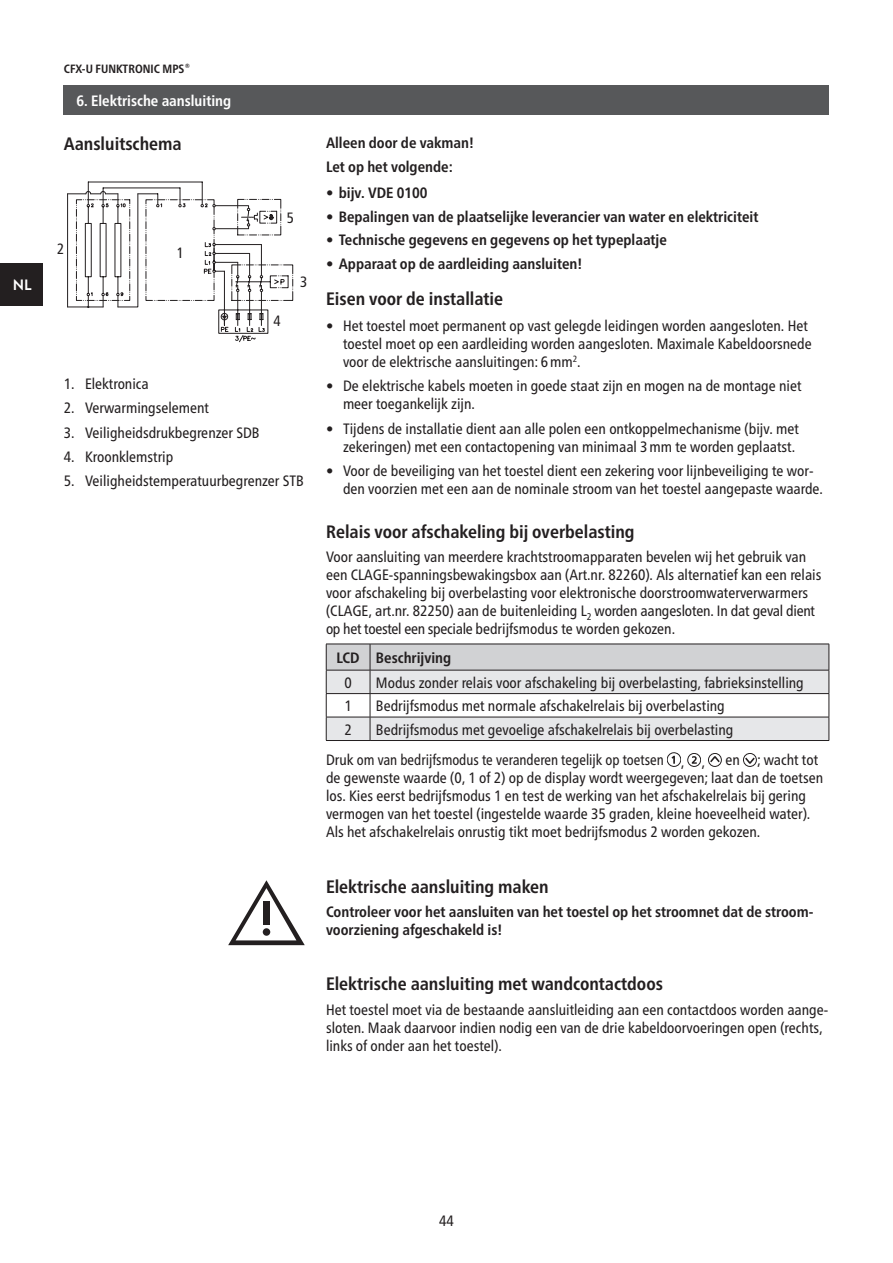
<style>
.page{position:relative;width:893px;height:1263px;background:#fff}
.page>*{position:absolute;margin:0;border:0;box-sizing:border-box;transform-origin:0 0}
.t1{font:700 condensed 18px "Frutiger Neue LTW1 G";color:#231f20}
.t2{font:condensed 15px/18px "Frutiger Neue LTW1 G";color:#231f20}
.t3{font:700 condensed 15px/18px "Frutiger Neue LTW1 G";color:#231f20}
.t4{font:700 condensed 15px "Frutiger Neue LTW1 G";color:#fff}
.t5{font:condensed 15px "Frutiger LT Std";color:#231f20}
.t6{font:700 15px "Brandon Text";color:#fff}
.t7{font:700 condensed 12px "Frutiger Neue LTW1 G";color:#231f20}
</style>
<div class="page">
<div style="left:0;top:264px;width:43px;height:42px;background:#231f20"></div>
<hr style="left:370px;top:740px;width:459px;height:1px;background:#231f20">
<hr style="left:326px;top:740px;width:44px;height:1px;background:#231f20">
<svg style="left:326px;top:644px;width:504px;height:96px"></svg>
<svg style="left:667px;top:752px;width:14px;height:15px"></svg>
<div style="left:667px;top:752px;width:14px;height:15px;border:1px solid #231f20;border-radius:50%"></div>
<svg style="left:671px;top:756px;width:4px;height:8px"></svg>
<div style="left:688px;top:753px;width:13px;height:14px;border:1px solid #231f20;border-radius:50%"></div>
<svg style="left:692px;top:756px;width:5px;height:8px"></svg>
<svg style="left:708px;top:753px;width:14px;height:14px"></svg>
<div style="left:708px;top:753px;width:14px;height:14px;border:1px solid #231f20;border-radius:50%"></div>
<svg style="left:710px;top:756px;width:10px;height:6px"></svg>
<div style="left:743px;top:753px;width:13px;height:14px;border:1px solid #231f20;border-radius:50%"></div>
<svg style="left:745px;top:757px;width:10px;height:7px"></svg>
<div style="left:64px;top:85px;width:765px;height:30px;background:#57585a"></div>
<svg style="left:67px;top:181px;width:227px;height:162px"></svg>
<svg style="left:228px;top:880px;width:77px;height:65px"></svg>
<div style="left:263px;top:900px;width:7px;height:24px;background:#231f20"></div>
<div style="left:263px;top:928px;width:7px;height:8px;background:#231f20;border-radius:50%"></div>
<p class="t6" style="left:13px;top:274px;width:21px">NL</p>
<p class="t7" style="left:64px;top:62px;width:128px">CFX-U FUNKTRONIC MPS®</p>
<p class="t4" style="left:77px;top:92px;width:156px">6. Elektrische aansluiting</p>
<p class="t1" style="left:64px;top:133px;width:119px">Aansluitschema</p>
<p class="t3" style="left:326px;top:130px;width:149px;line-height:24.3px">Alleen door de vakman!<br>Let op het volgende:</p>
<p class="t3" style="left:326px;top:184px;width:103px">• bijv. VDE 0100</p>
<p class="t3" style="left:326px;top:207px;width:434px">• Bepalingen van de plaatselijke leverancier van water en elektriciteit</p>
<p class="t3" style="left:326px;top:231px;width:342px">• Technische gegevens en gegevens op het typeplaatje</p>
<p class="t3" style="left:326px;top:255px;width:258px">• Apparaat op de aardleiding aansluiten!</p>
<p class="t5" style="left:287px;top:209px;width:9px">5</p>
<p class="t5" style="left:57px;top:240px;width:9px">2</p>
<p class="t5" style="left:177px;top:244px;width:9px">1</p>
<p class="t5" style="left:273px;top:312px;width:9px">4</p>
<p class="t5" style="left:300px;top:273px;width:9px">3</p>
<p class="t2" style="left:64px;top:374px;width:86px">1. Elektronica</p>
<p class="t2" style="left:64px;top:399px;width:147px">2. Verwarmingselement</p>
<p class="t2" style="left:64px;top:423px;width:197px">3. Veiligheidsdrukbegrenzer SDB</p>
<p class="t2" style="left:64px;top:448px;width:111px">4. Kroonklemstrip</p>
<p class="t2" style="left:64px;top:472px;width:242px">5. Veiligheidstemperatuurbegrenzer STB</p>
<p class="t1" style="left:326px;top:289px;width:179px">Eisen voor de installatie</p>
<p class="t2" style="left:343px;top:317px;width:470px;text-indent:-17px">• Het toestel moet permanent op vast gelegde leidingen worden aangesloten. Het toestel moet op een aardleiding worden aangesloten. Maximale Kabeldoorsnede voor de elektrische aansluitingen: 6mm<sup>2</sup>.</p>
<p class="t2" style="left:343px;top:377px;width:460px;text-indent:-17px">• De elektrische kabels moeten in goede staat zijn en mogen na de montage niet meer toegankelijk zijn.</p>
<p class="t2" style="left:326px;top:419px;width:474px;text-align:right">• Tijdens de installatie dient aan alle polen een ontkoppelmechanisme (bijv. met zekeringen) met een contactopening van minimaal 3mm te worden geplaatst.</p>
<p class="t2" style="left:343px;top:462px;width:481px;text-indent:-17px">• Voor de beveiliging van het toestel dient een zekering voor lijnbeveiliging te wor&shy;den voorzien met een aan de nominale stroom van het toestel aangepaste waarde.</p>
<p class="t1" style="left:326px;top:521px;width:310px">Relais voor afschakeling bij overbelasting</p>
<p class="t2" style="left:326px;top:548px;width:497px">Voor aansluiting van meerdere krachtstroomapparaten bevelen wij het gebruik van een CLAGE-spanningsbewakingsbox aan (Art.nr. 82260). Als alternatief kan een relais voor afschakeling bij overbelasting voor elektronische doorstroomwaterverwarmers (CLAGE, art.nr. 82250) aan de buitenleiding L<sub>2</sub> worden aangesloten. In dat geval dient op het toestel een speciale bedrijfsmodus te worden gekozen.</p>
<p class="t3" style="left:336px;top:648px;width:116px">LCD Beschrijving</p>
<p class="t2" style="left:344px;top:673px;width:9px">0</p>
<p class="t2" style="left:376px;top:673px;width:429px">Modus zonder relais voor afschakeling bij overbelasting, fabrieksinstelling</p>
<p class="t2" style="left:344px;top:697px;width:9px">1</p>
<p class="t2" style="left:376px;top:697px;width:350px">Bedrijfsmodus met normale afschakelrelais bij overbelasting</p>
<p class="t2" style="left:344px;top:720px;width:9px">2</p>
<p class="t2" style="left:326px;top:714px;width:409px;line-height:30.6px;text-indent:50px">Bedrijfsmodus met gevoelige afschakelrelais bij overbelasting<br>Druk om van bedrijfsmodus te veranderen tegelijk op toetsen , ,</p>
<p class="t2" style="left:326px;top:751px;width:499px;text-indent:400px">en ; wacht tot de gewenste waarde (0, 1 of 2) op de display wordt weergegeven; laat dan de toetsen los. Kies eerst bedrijfsmodus 1 en test de werking van het afschakelrelais bij gering vermogen van het toestel (ingestelde waarde 35 graden, kleine hoeveelheid water).<br>Als het afschakelrelais onrustig tikt moet bedrijfsmodus 2 worden gekozen.</p>
<p class="t1" style="left:326px;top:876px;width:224px">Elektrische aansluiting maken</p>
<p class="t3" style="left:326px;top:903px;width:489px">Controleer voor het aansluiten van het toestel op het stroomnet dat de stroom&shy;voorziening afgeschakeld is!</p>
<p class="t1" style="left:326px;top:973px;width:338px">Elektrische aansluiting met wandcontactdoos</p>
<p class="t2" style="left:326px;top:1000px;width:504px">Het toestel moet via de bestaande aansluitleiding aan een contactdoos worden aange&shy;sloten. Maak daarvoor indien nodig een van de drie kabeldoorvoeringen open (rechts, links of onder aan het toestel).</p>
<p class="t2" style="left:439px;top:1212px;width:16px">44</p>
</div>
